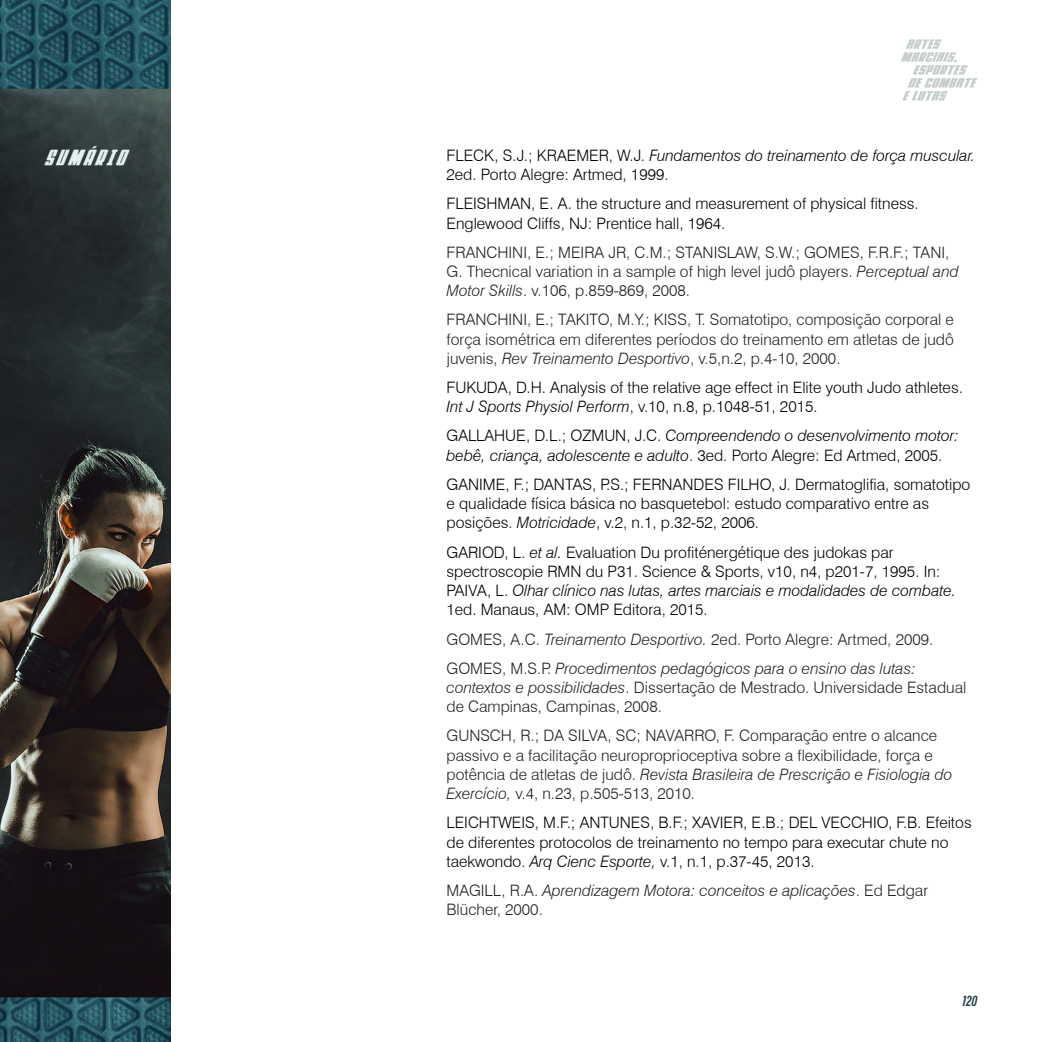
<style>
.page{position:relative;width:1042px;height:1042px;background:#fff}
.page>*{position:absolute;margin:0;border:0;box-sizing:border-box;transform-origin:0 0}
.t1{font:italic condensed 17.5px "Power Lord";letter-spacing:.15em;color:#e2eff0}
.t2{font:300 15.75px/19.2px "Swiss 721 BT";color:#000}
.t3{font:300 15.75px/19.2px "Swiss 721 BT";color:#222}
.t4{font:italic 300 15.75px/29.2px "Swiss 721 BT";color:#222}
.t5{font:italic 300 15.75px/19.2px "Swiss 721 BT";color:#000}
.t6{font:italic 700 15.75px "Acumin Pro Extra Cond";color:#26414e}
.s1{font-style:italic}
.s2{font-style:normal}
</style>
<div class="page">
<img style="left:0;top:0;width:171px;height:1042px">
<svg style="left:901px;top:39px;width:76px;height:61px"></svg>
<p class="t1" style="left:45px;top:146px;width:82px">SUMÁRIO</p>
<p class="t2" style="left:446px;top:145px;width:530px">FLECK, S.J.; KRAEMER, W.J. <span class="s1">Fundamentos do treinamento de força muscular.<br></span>2ed. Porto Alegre: Artmed, 1999.</p>
<p class="t2" style="left:446px;top:194px;width:473px">FLEISHMAN, E. A. the structure and measurement of physical fitness.<br>Englewood Cliffs, NJ: Prentice hall, 1964.</p>
<p class="t3" style="left:446px;top:242px;width:514px">FRANCHINI, E.; MEIRA JR, C.M.; STANISLAW, S.W.; GOMES, F.R.F.; TANI,<br>G. Thecnical variation in a sample of high level judô players. <span class="s1">Perceptual and<br>Motor Skills</span>. v.106, p.859-869, 2008.</p>
<p class="t3" style="left:446px;top:310px;width:509px;text-align:justify">FRANCHINI, E.; TAKITO, M.Y.; KISS, T. Somatotipo, composição corporal e força isométrica em diferentes períodos do treinamento em atletas de judô juvenis, <span class="s1">Rev Treinamento Desportivo</span>, v.5,n.2, p.4-10, 2000.</p>
<p class="t2" style="left:446px;top:378px;width:518px">FUKUDA, D.H. Analysis of the relative age effect in Elite youth Judo athletes.<br><span class="s1">Int J Sports Physiol Perform</span>, v.10, n.8, p.1048-51, 2015.</p>
<p class="t5" style="left:446px;top:426px;width:514px"><span class="s2">GALLAHUE, D.L.; OZMUN, J.C.</span> Compreendendo o desenvolvimento motor: bebê, criança, adolescente e adulto<span class="s2">. 3ed. Porto Alegre: Ed Artmed, 2005.</span></p>
<p class="t2" style="left:446px;top:474px;width:525px">GANIME, F.; DANTAS, P.S.; FERNANDES FILHO, J. Dermatoglifia, somatotipo e qualidade física básica no basquetebol: estudo comparativo entre as posições. <span class="s1">Motricidade</span>, v.2, n.1, p.32-52, 2006.</p>
<p class="t2" style="left:446px;top:542px;width:511px">GARIOD, L. <span class="s1">et al.</span> Evaluation Du profiténergétique des judokas par spectroscopie RMN du P31. Science &amp; Sports, v10, n4, p201-7, 1995. In:<br>PAIVA, L. <span class="s1">Olhar clínico nas lutas, artes marciais e modalidades de combate.<br></span>1ed. Manaus, AM: OMP Editora, 2015.</p>
<p class="t4" style="left:446px;top:624px;width:488px"><span class="s2">GOMES, A.C.</span> Treinamento Desportivo. <span class="s2">2ed. Porto Alegre: Artmed, 2009.<br>GOMES, M.S.P.</span> Procedimentos pedagógicos para o ensino das lutas:</p>
<p class="t3" style="left:446px;top:677px;width:521px"><span class="s1">contextos e possibilidades</span>. Dissertação de Mestrado. Universidade Estadual de Campinas, Campinas, 2008.</p>
<p class="t3" style="left:446px;top:726px;width:507px">GUNSCH, R.; DA SILVA, SC; NAVARRO, F. Comparação entre o alcance passivo e a facilitação neuroproprioceptiva sobre a flexibilidade, força e potência de atletas de judô. <span class="s1">Revista Brasileira de Prescrição e Fisiologia do Exercício,</span> v.4, n.23, p.505-513, 2010.</p>
<p class="t2" style="left:446px;top:813px;width:527px">LEICHTWEIS, M.F.; ANTUNES, B.F.; XAVIER, E.B.; DEL VECCHIO, F.B. Efeitos de diferentes protocolos de treinamento no tempo para executar chute no taekwondo. <span class="s1">Arq Cienc Esporte,</span> v.1, n.1, p.37-45, 2013.</p>
<p class="t4" style="left:446px;top:880px;width:483px;line-height:19.2px"><span class="s2">MAGILL, R.A.</span> Aprendizagem Motora: conceitos e aplicações<span class="s2">. Ed Edgar<br>Blücher, 2000.</span></p>
<p class="t6" style="left:962px;top:991px;width:16px">120</p>
</div>
